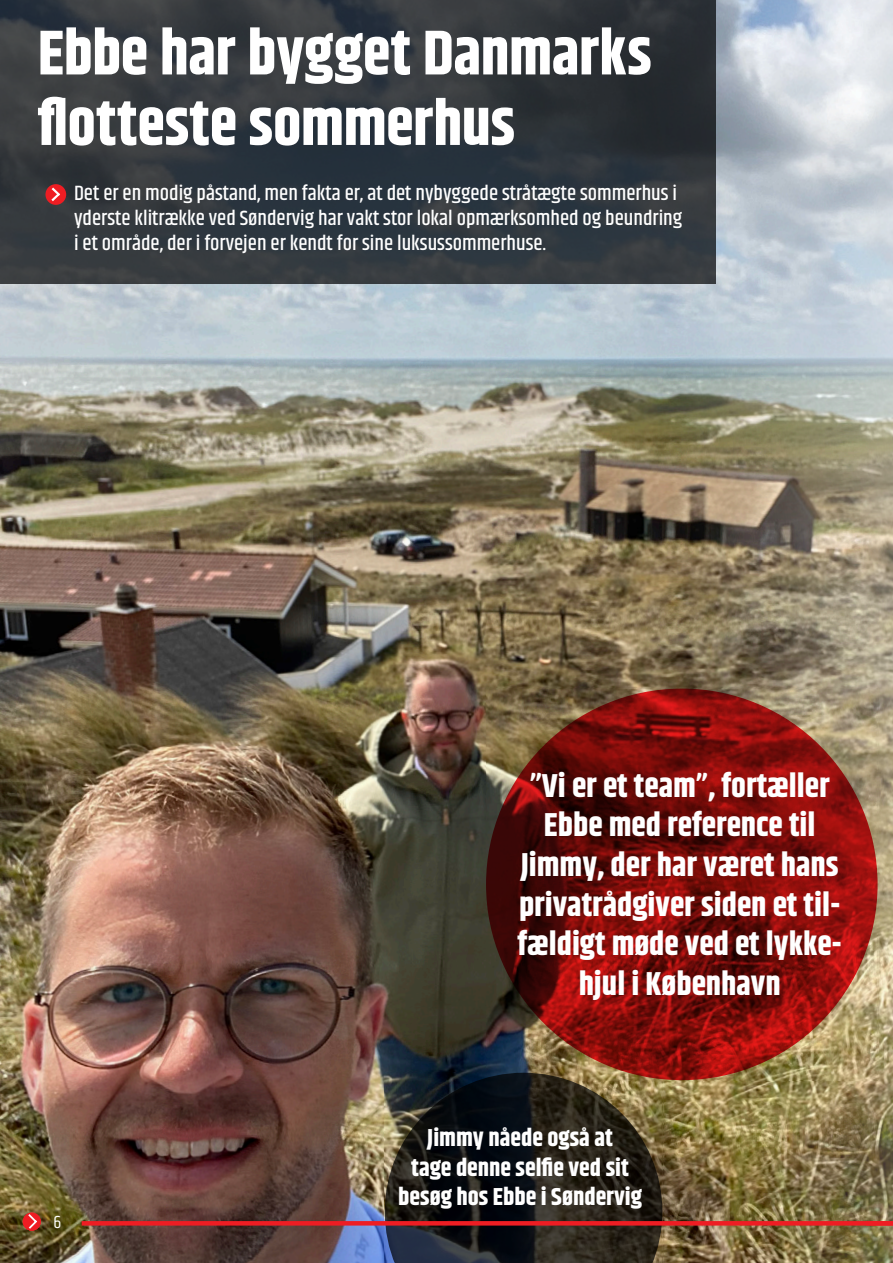
<style>
.page{position:relative;width:893px;height:1263px;background:#fff}
.page>*{position:absolute;margin:0;border:0;box-sizing:border-box;transform-origin:0 0}
.t1{font:700 63px/70.5px "Khand";letter-spacing:-.005em;color:#fff}
.t2{font:700 33px/39.6px "Khand";color:#fff;text-align:center}
.t3{font:700 24.45px "Khand";color:#fff}
.t4{font:500 21px/25.2px "Khand";color:#fff}
.t5{font:18px "Khand";color:#fff}
</style>
<div class="page">
<img style="left:0;top:0;width:893px;height:1263px">
<svg style="left:0;top:0;width:716px;height:284px;background:#31373d"></svg>
<svg style="left:45px;top:184px;width:21px;height:21px"></svg>
<svg style="left:49px;top:185px;width:14px;height:19px"></svg>
<svg style="left:385px;top:1073px;width:277px;height:190px;background:#282621"></svg>
<svg style="left:82px;top:1221px;width:784px;height:4px;background:#ea1d23"></svg>
<div style="left:23px;top:1212px;width:18px;height:19px;background:#ee1d23;border-radius:50%"></div>
<svg style="left:26px;top:1212px;width:13px;height:19px"></svg>
<hr style="left:866px;top:1221px;width:27px;height:4px;background:#ee1d23">
<svg style="left:486px;top:689px;width:392px;height:391px;background:#760c09"></svg>
<p class="t1" style="left:38px;top:21px;width:616px">Ebbe har bygget Danmarks flotteste sommerhus</p>
<p class="t4" style="left:74px;top:182px;width:610px">Det er en modig påstand, men fakta er, at det nybyggede stråtægte sommerhus i yderste klitrække ved Søndervig har vakt stor lokal opmærksomhed og beundring</p>
<p class="t4" style="left:74px;top:232px;width:474px">i et område, der i forvejen er kendt for sine luksussommerhuse.</p>
<p class="t2" style="left:530px;top:767px;width:301px">”Vi er et team”, fortæller<br>Ebbe med reference til</p>
<p class="t2" style="left:517px;top:847px;width:326px">Jimmy, der har været hans privatrådgiver siden et til&shy;fældigt møde ved et lykke&shy;hjul i København</p>
<p class="t5" style="left:53px;top:1211px;width:9px">6</p>
<p class="t3" style="left:427px;top:1121px;width:187px">Jimmy nåede også at</p>
<p class="t3" style="left:411px;top:1150px;width:219px">tage denne selfie ved sit</p>
<p class="t3" style="left:398px;top:1179px;width:245px">besøg hos Ebbe i Søndervig</p>
</div>
